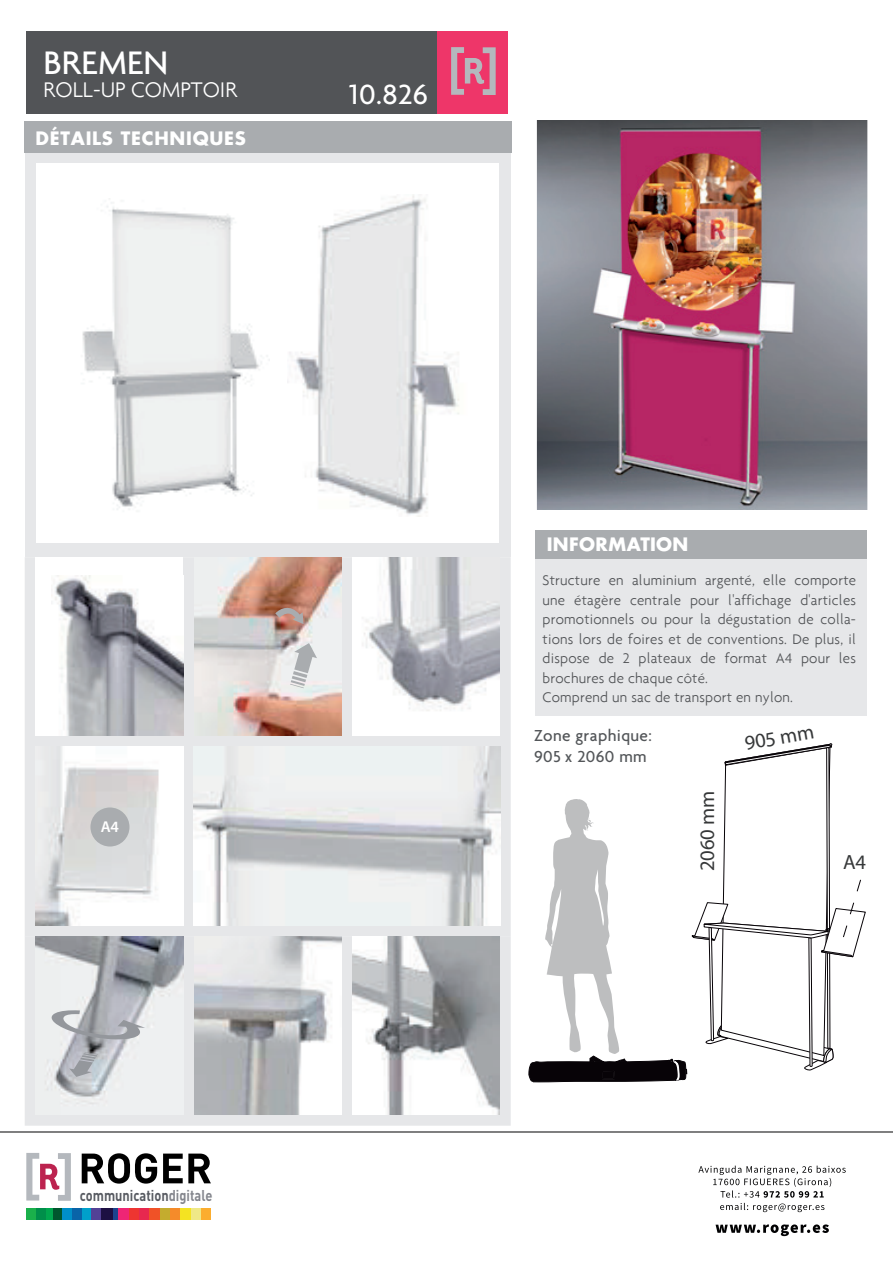
<style>
.page{position:relative;width:893px;height:1263px;background:#fff}
.page>*{position:absolute;margin:0;border:0;box-sizing:border-box;transform-origin:0 0}
.t1{font:500 35.25px "Agenda";color:#fff}
.t2{font:500 30px "Agenda";color:#fff}
.t3{font:300 22.8px "Agenda";color:#fff}
.t4{font:20.55px "Myriad Pro";color:#363839}
.t5{font:700 18px "Futura Std";letter-spacing:.04em;color:#fff}
.t6{font:700 18px "Futura Std";letter-spacing:.015em;color:#fff}
.t7{font:500 17.25px/20.7px "Agenda";letter-spacing:.02em;color:#535659}
.t8{font:600 15.75px "Myriad Pro";color:#fff}
.t9{font:700 15.45px "FFDIN";color:#575a61;scale:.83 1}
.t10{font:300 15px/19.5px "Agenda";letter-spacing:.015em;color:#525457}
.s1{color:#84868d}
</style>
<div class="page">
<div style="left:25px;top:557px;width:486px;height:379px;background:#e6e7e9"></div>
<div style="left:36px;top:557px;width:147px;height:179px;background:#fff"></div>
<img style="left:51px;top:576px;width:132px;height:160px">
<img style="left:194px;top:557px;width:147px;height:179px">
<svg style="left:290px;top:643px;width:27px;height:45px"></svg>
<svg style="left:275px;top:604px;width:29px;height:20px"></svg>
<div style="left:352px;top:557px;width:147px;height:179px;background:#fff"></div>
<img style="left:362px;top:557px;width:137px;height:154px">
<img style="left:36px;top:747px;width:147px;height:178px">
<img style="left:194px;top:747px;width:306px;height:178px">
<div style="left:25px;top:936px;width:486px;height:190px;background:#e6e7e9"></div>
<img style="left:36px;top:936px;width:147px;height:179px">
<svg style="left:46px;top:1009px;width:100px;height:31px"></svg>
<svg style="left:69px;top:1052px;width:29px;height:25px"></svg>
<img style="left:194px;top:936px;width:147px;height:179px">
<img style="left:352px;top:936px;width:147px;height:179px">
<div style="left:25px;top:153px;width:486px;height:404px;background:#e6e7e9"></div>
<div style="left:36px;top:164px;width:462px;height:379px;background:#fff"></div>
<img style="left:82px;top:202px;width:188px;height:308px">
<img style="left:287px;top:194px;width:173px;height:322px">
<div style="left:90px;top:808px;width:39px;height:39px;background:#a9acaf;border-radius:50%"></div>
<svg style="left:529px;top:743px;width:337px;height:339px"></svg>
<hr style="left:0;top:1132px;width:893px;height:1px;background:#010102">
<div style="left:26px;top:31px;width:411px;height:83px;background:#525457"></div>
<div style="left:437px;top:31px;width:71px;height:83px;background:#ee3669"></div>
<div style="left:24px;top:122px;width:487px;height:31px;background:#a9acaf"></div>
<div style="left:535px;top:531px;width:332px;height:33px;background:#a9acaf"></div>
<div style="left:535px;top:559px;width:332px;height:157px;background:#e6e7e9"></div>
<img style="left:537px;top:120px;width:330px;height:390px">
<svg style="left:698px;top:1166px;width:148px;height:46px"></svg>
<svg style="left:715px;top:1224px;width:114px;height:12px"></svg>
<svg style="left:451px;top:47px;width:45px;height:48px"></svg>
<div style="left:27px;top:1208px;width:10px;height:12px;background:#1ab04b"></div>
<div style="left:36px;top:1208px;width:11px;height:12px;background:#008f4a"></div>
<div style="left:46px;top:1208px;width:12px;height:12px;background:#00a74e"></div>
<div style="left:54px;top:1208px;width:11px;height:12px;background:#00562e"></div>
<div style="left:62px;top:1208px;width:12px;height:12px;background:#008fc8"></div>
<div style="left:72px;top:1208px;width:12px;height:12px;background:#0964a8"></div>
<div style="left:82px;top:1208px;width:11px;height:12px;background:#00a0cb"></div>
<div style="left:91px;top:1208px;width:12px;height:12px;background:#534196"></div>
<svg style="left:113px;top:1208px;width:6px;height:12px"></svg>
<div style="left:102px;top:1208px;width:11px;height:12px;background:#1d1043"></div>
<div style="left:119px;top:1208px;width:11px;height:12px;background:#ee2575"></div>
<div style="left:129px;top:1208px;width:11px;height:12px;background:#ee3531"></div>
<div style="left:139px;top:1208px;width:12px;height:12px;background:#e7284f"></div>
<div style="left:150px;top:1208px;width:11px;height:12px;background:#f05227"></div>
<div style="left:160px;top:1208px;width:11px;height:12px;background:#c4ac2e"></div>
<div style="left:170px;top:1208px;width:12px;height:12px;background:#f58b2a"></div>
<div style="left:181px;top:1208px;width:11px;height:12px;background:#f4e322"></div>
<div style="left:191px;top:1208px;width:11px;height:12px;background:#efe887"></div>
<div style="left:201px;top:1208px;width:10px;height:12px;background:#fbad2f"></div>
<svg style="left:82px;top:1153px;width:75px;height:31px"></svg>
<svg style="left:163px;top:1154px;width:48px;height:29px"></svg>
<svg style="left:26px;top:1153px;width:45px;height:48px"></svg>
<h1 class="t1" style="left:44px;top:42px;width:126px">BREMEN</h1>
<h3 class="t3" style="left:44px;top:77px;width:195px">ROLL-UP COMPTOIR</h3>
<p class="t5" style="left:36px;top:127px;width:212px">DÉTAILS TECHNIQUES</p>
<h2 class="t2" style="left:349px;top:76px;width:81px">10.826</h2>
<p class="t8" style="left:101px;top:817px;width:20px">A4</p>
<p class="t9" style="left:80px;top:1185px;width:161px">communication<span class="s1">digitale</span></p>
<p class="t6" style="left:547px;top:533px;width:143px">INFORMATION</p>
<p class="t10" style="left:542px;top:571px;width:315px">Structure en aluminium argenté, elle comporte une étagère centrale pour l'affichage d'articles promotionnels ou pour la dégustation de colla&shy;tions lors de foires et de conventions. De plus, il dispose de 2 plateaux de format A4 pour les brochures de chaque côté.<br>Comprend un sac de transport en nylon.</p>
<p class="t7" style="left:534px;top:725px;width:119px">Zone graphique:<br>905 x 2060 mm</p>
<h3 class="t4" style="left:743px;top:732px;width:72px;rotate:-10deg">905 mm</h3>
<h3 class="t4" style="left:696px;top:871px;width:82px;rotate:-90deg">2060 mm</h3>
<h3 class="t4" style="left:843px;top:851px;width:24px">A4</h3>
</div>
